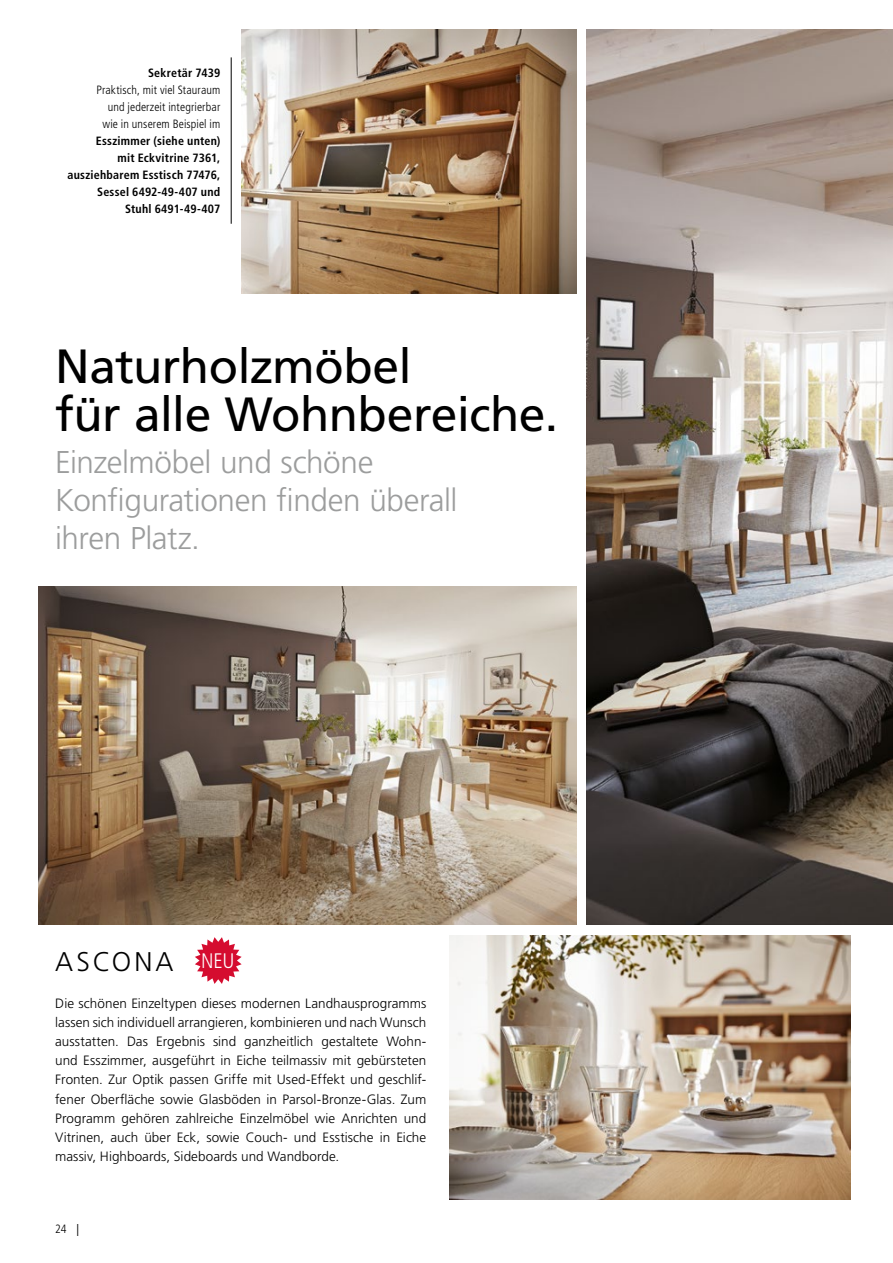
<style>
.page{position:relative;width:893px;height:1263px;background:#fff}
.page>*{position:absolute;margin:0;border:0;box-sizing:border-box;transform-origin:0 0}
.t1{font:48px/48px "Frutiger LT Std";letter-spacing:-.015em;color:#000}
.t2{font:300 31.5px/37.8px "Frutiger LT Std";letter-spacing:-.015em;color:#9c9d9d}
.t3{font:300 27px "Frutiger LT Std";letter-spacing:.115em;color:#000}
.t4{font:300 condensed 21px "Frutiger LT Std";color:#fff}
.t5{font:300 13.5px/19.2px "Frutiger LT Std";color:#000;text-align:justify}
.t6{font:700 condensed 12px/17px "Frutiger LT Std";letter-spacing:.015em;color:#000;text-align:right}
.t7{font:300 condensed 12px/17px "Frutiger LT Std";letter-spacing:.01em;color:#000;text-align:right}
.s1{font-stretch:normal}
</style>
<div class="page">
<img style="left:587px;top:30px;width:306px;height:895px">
<img style="left:38px;top:587px;width:538px;height:338px">
<img style="left:450px;top:935px;width:400px;height:264px">
<img style="left:242px;top:30px;width:334px;height:263px">
<hr style="left:231px;top:57px;width:1px;height:167px;background:#000">
<svg style="left:195px;top:937px;width:47px;height:47px"></svg>
<p class="t6" style="left:148px;top:64px;width:74px">Sekretär 7439</p>
<p class="t7" style="left:96px;top:82px;width:125px">Praktisch, mit viel Stauraum und jederzeit integrierbar wie in unserem Beispiel im</p>
<p class="t6" style="left:68px;top:132px;width:154px">Esszimmer (siehe unten)<br>mit Eckvitrine 7361, ausziehbarem Esstisch 77476,<br>Sessel 6492-49-407 und<br>Stuhl 6491-49-407</p>
<h1 class="t1" style="left:55px;top:342px;width:504px">Naturholzmöbel<br>für alle Wohnbereiche.</h1>
<h2 class="t2" style="left:55px;top:444px;width:404px">Einzelmöbel und schöne<br>Konfigurationen finden überall ihren Platz.</h2>
<h3 class="t3" style="left:55px;top:946px;width:120px">ASCONA</h3>
<p class="t5" style="left:55px;top:994px;width:373px">Die schönen Einzeltypen dieses modernen Landhausprogramms lassen sich individuell arrangieren, kombinieren und nach Wunsch ausstatten. Das Ergebnis sind ganzheitlich gestaltete Wohn&shy;und Esszimmer, ausgeführt in Eiche teilmassiv mit gebürsteten Fronten. Zur Optik passen Griffe mit Used-Effekt und geschlif&shy;fener Oberfläche sowie Glasböden in Parsol-Bronze-Glas. Zum Programm gehören zahlreiche Einzelmöbel wie Anrichten und Vitrinen, auch über Eck, sowie Couch- und Esstische in Eiche massiv, Highboards, Sideboards und Wandborde.</p>
<h3 class="t4" style="left:201px;top:949px;width:35px">NEU</h3>
<p class="t7" style="left:55px;top:1221px;width:25px">24 <span class="s1">|</span></p>
</div>
